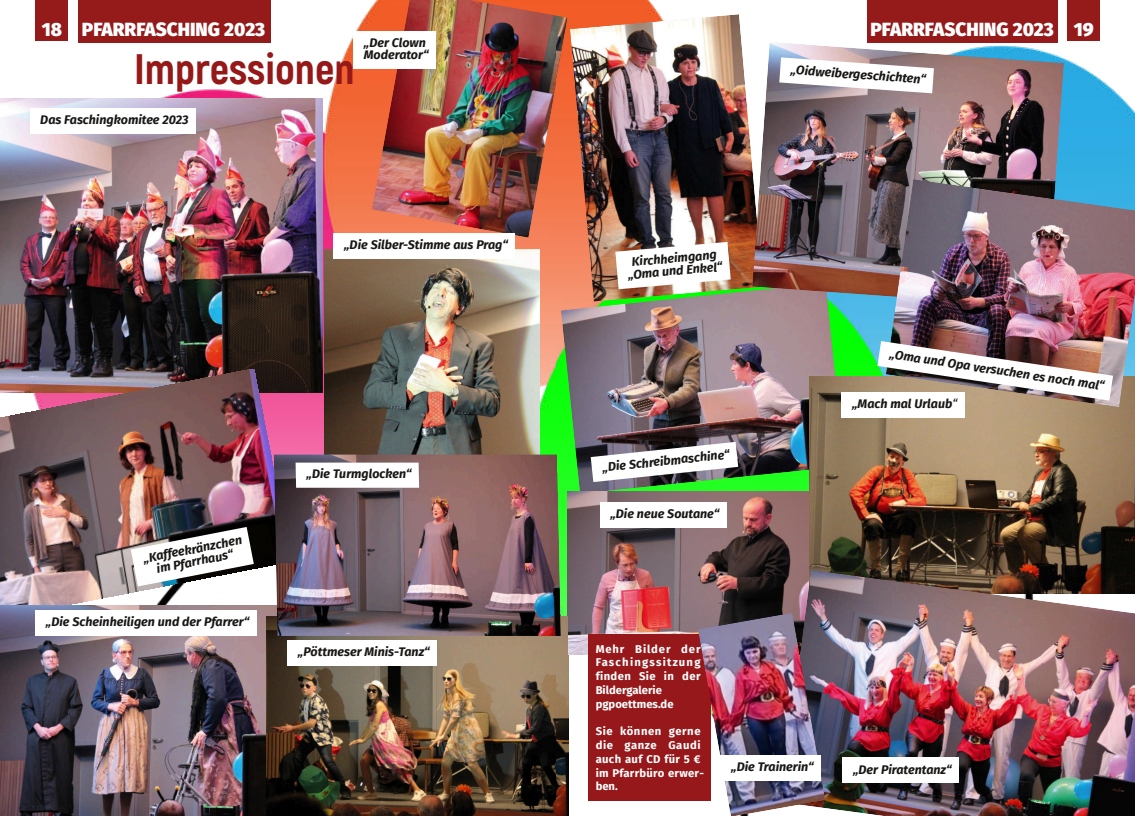
<style>
.page{position:relative;width:1135px;height:816px;background:#fff}
.page>*{position:absolute;margin:0;border:0;box-sizing:border-box;transform-origin:0 0}
.t1{font:800 42.5px "Akrobat";color:#96191a}
.t2{font:900 18.75px "Fira Sans";color:#fff}
.t3{font:italic 700 12.5px/12.5px "Fira Sans";color:#181715;text-align:center}
.t4{font:700 11.25px/13.8px "Fira Sans";letter-spacing:.035em;color:#fff}
.s1{font-weight:400}
</style>
<div class="page">
<img style="left:78px;top:0;width:478px;height:454px">
<img style="left:324px;top:250px;width:215px;height:204px">
<div style="left:35px;top:0;width:33px;height:41px;background:#951a1a"></div>
<div style="left:78px;top:0;width:192px;height:42px;background:#951a1a"></div>
<img style="left:0;top:98px;width:322px;height:294px">
<div style="left:30px;top:108px;width:165px;height:25px;background:#fff"></div>
<img style="left:0;top:369px;width:290px;height:236px">
<img style="left:131px;top:526px;width:123px;height:60px">
<img style="left:0;top:605px;width:274px;height:210px">
<div style="left:35px;top:610px;width:221px;height:25px;background:#fff"></div>
<img style="left:372px;top:0;width:184px;height:237px">
<div style="left:353px;top:31px;width:82px;height:38px;background:#fff"></div>
<img style="left:266px;top:616px;width:290px;height:199px">
<div style="left:287px;top:640px;width:150px;height:25px;background:#fff"></div>
<div style="left:333px;top:233px;width:182px;height:25px;background:#fff"></div>
<img style="left:274px;top:454px;width:282px;height:181px">
<svg style="left:295px;top:462px;width:124px;height:25px"></svg>
<img style="left:556px;top:0;width:578px;height:815px">
<div style="left:1066px;top:0;width:33px;height:41px;background:#951a1a"></div>
<div style="left:866px;top:0;width:191px;height:42px;background:#951a1a"></div>
<img style="left:569px;top:14px;width:193px;height:268px">
<svg style="left:615px;top:242px;width:115px;height:40px"></svg>
<img style="left:560px;top:282px;width:284px;height:211px">
<svg style="left:590px;top:441px;width:148px;height:41px"></svg>
<img style="left:567px;top:491px;width:242px;height:163px">
<div style="left:599px;top:502px;width:127px;height:25px;background:#fff"></div>
<img style="left:809px;top:376px;width:325px;height:193px">
<div style="left:841px;top:392px;width:123px;height:25px;background:#fff"></div>
<img style="left:779px;top:569px;width:355px;height:246px">
<div style="left:842px;top:757px;width:116px;height:25px;background:#fff"></div>
<div style="left:588px;top:633px;width:122px;height:167px;background:#96181a"></div>
<img style="left:556px;top:15px;width:11px;height:63px">
<img style="left:752px;top:42px;width:311px;height:265px">
<img style="left:885px;top:179px;width:249px;height:228px">
<img style="left:877px;top:341px;width:235px;height:59px">
<img style="left:556px;top:616px;width:11px;height:199px">
<svg style="left:779px;top:57px;width:154px;height:36px"></svg>
<img style="left:556px;top:454px;width:4px;height:181px">
<img style="left:697px;top:612px;width:128px;height:203px">
<div style="left:720px;top:755px;width:100px;height:25px;background:#fff"></div>
<h2 class="t2" style="left:41px;top:18px;width:225px">18 PFARRFASCHING 2023</h2>
<h2 class="t2" style="left:870px;top:18px;width:225px">PFARRFASCHING 2023 19</h2>
<p class="t3" style="left:363px;top:36px;width:66px;text-align:left">„Der Clown<br>Moderator“</p>
<h1 class="t1" style="left:133px;top:44px;width:222px">Impressionen</h1>
<p class="t3" style="left:791px;top:63px;width:137px;rotate:4deg">„Oidweibergeschichten“</p>
<p class="t3" style="left:40px;top:114px;width:150px">Das Faschingkomitee 2023</p>
<p class="t3" style="left:343px;top:238px;width:165px">„Die Silber-Stimme aus Prag“</p>
<p class="t3" style="left:142px;top:552px;width:102px;rotate:-11deg">„Kaffeekränzchen im Pfarrhaus“</p>
<p class="t3" style="left:45px;top:615px;width:205px">„Die Scheinheiligen und der Pfarrer“</p>
<p class="t3" style="left:306px;top:467px;width:107px">„Die Turmglocken“</p>
<p class="t3" style="left:297px;top:645px;width:133px">„Pöttmeser Minis-Tanz“</p>
<p class="t3" style="left:626px;top:256px;width:96px;rotate:-5deg">Kirchheimgang „Oma und Enkel“</p>
<p class="t3" style="left:601px;top:461px;width:129px;rotate:-6deg">„Die Schreibmaschine“</p>
<p class="t3" style="left:610px;top:507px;width:111px">„Die neue Soutane“</p>
<p class="t3" style="left:890px;top:348px;width:218px;rotate:8deg">„Oma und Opa versuchen es noch mal“</p>
<p class="t3" style="left:851px;top:398px;width:107px">„Mach mal Urlaub<span class="s1">“</span></p>
<p class="t4" style="left:595px;top:641px;width:106px">Mehr Bilder der<br>Faschingssitzung finden Sie in der<br>Bildergalerie pgpoettmes.de</p>
<p class="t4" style="left:595px;top:724px;width:110px">Sie können gerne die ganze Gaudi auch auf CD für 5 € im Pfarrbüro erwer&shy;ben.</p>
<p class="t3" style="left:730px;top:760px;width:84px">„Die Trainerin“</p>
<p class="t3" style="left:852px;top:762px;width:100px">„Der Piratentanz“</p>
</div>
